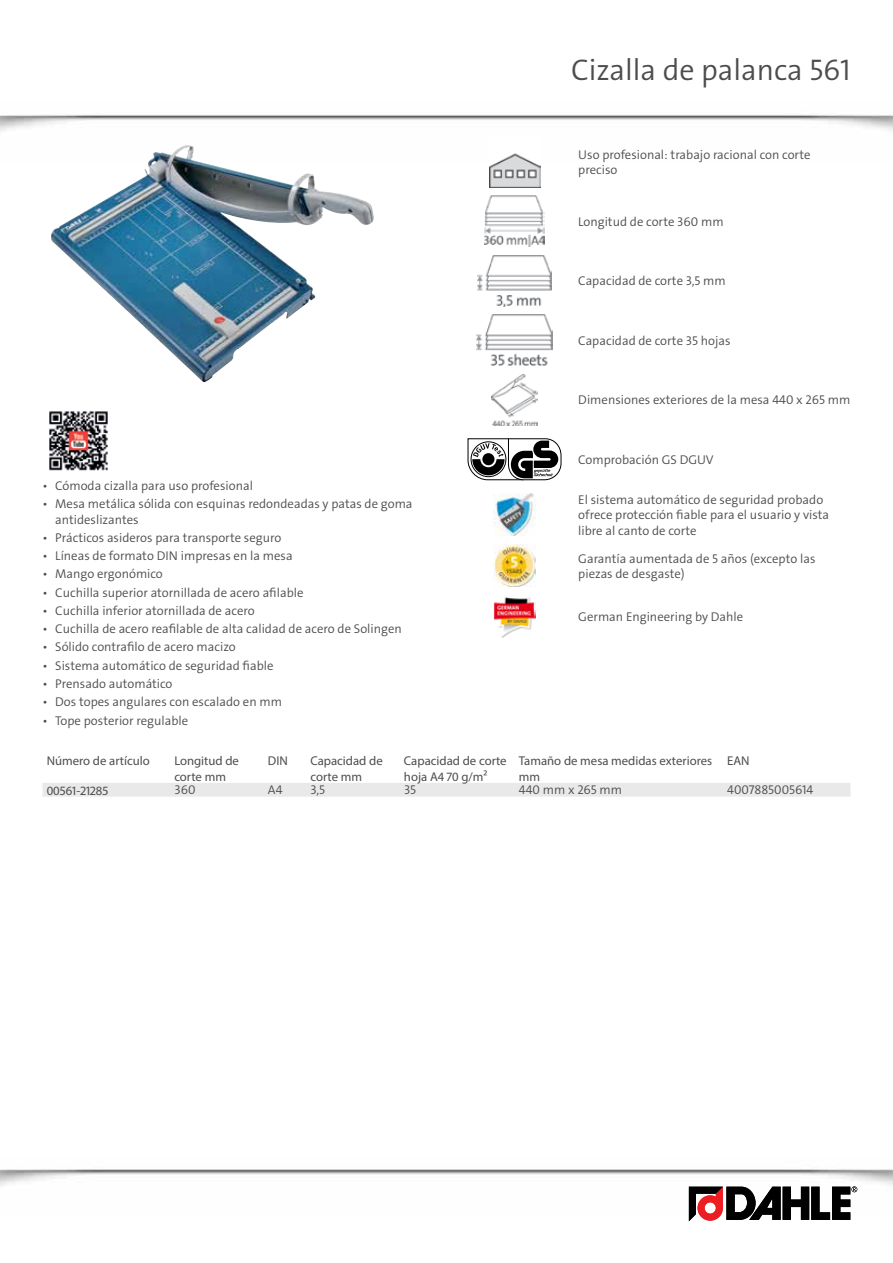
<style>
.page{position:relative;width:893px;height:1263px;background:#fff}
.page>*{position:absolute;margin:0;border:0;box-sizing:border-box;transform-origin:0 0}
.t1{font:300 30px "The Sans Os F";color:#4d4d4f}
.t2{font:300 12.75px/15.3px "The Sans Os F";color:#4d4d4f}
.t3{font:12.75px/15.3px "Myriad Pro";color:#4d4d4f}
</style>
<div class="page">
<img style="left:0;top:114px;width:893px;height:17px">
<svg style="left:689px;top:1186px;width:168px;height:35px"></svg>
<img style="left:51px;top:145px;width:323px;height:238px">
<img style="left:49px;top:411px;width:59px;height:60px">
<img style="left:489px;top:153px;width:51px;height:34px">
<img style="left:485px;top:196px;width:59px;height:51px">
<img style="left:477px;top:255px;width:75px;height:51px">
<img style="left:477px;top:315px;width:75px;height:51px">
<img style="left:492px;top:374px;width:45px;height:51px">
<svg style="left:468px;top:438px;width:93px;height:42px"></svg>
<img style="left:493px;top:493px;width:43px;height:43px">
<img style="left:493px;top:544px;width:43px;height:43px">
<img style="left:493px;top:597px;width:43px;height:41px">
<div style="left:43px;top:783px;width:807px;height:14px;background:#e9e9ea"></div>
<h1 class="t1" style="left:571px;top:50px;width:281px">Cizalla de palanca 561</h1>
<p class="t2" style="left:578px;top:147px;width:234px">Uso profesional: trabajo racional con corte preciso</p>
<p class="t2" style="left:578px;top:214px;width:147px">Longitud de corte 360 mm</p>
<p class="t2" style="left:578px;top:273px;width:149px">Capacidad de corte 3,5 mm</p>
<p class="t2" style="left:578px;top:333px;width:154px">Capacidad de corte 35 hojas</p>
<p class="t2" style="left:43px;top:478px;width:212px">• Cómoda cizalla para uso profesional</p>
<p class="t2" style="left:55px;top:496px;width:359px;text-indent:-13px">• Mesa metálica sólida con esquinas redondeadas y patas de goma antideslizantes</p>
<p class="t2" style="left:43px;top:530px;width:240px">• Prácticos asideros para transporte seguro</p>
<p class="t2" style="left:43px;top:548px;width:252px">• Líneas de formato DIN impresas en la mesa</p>
<p class="t2" style="left:43px;top:566px;width:122px">• Mango ergonómico</p>
<p class="t2" style="left:43px;top:585px;width:263px">• Cuchilla superior atornillada de acero afilable</p>
<p class="t2" style="left:43px;top:603px;width:214px">• Cuchilla inferior atornillada de acero</p>
<p class="t2" style="left:43px;top:621px;width:361px">• Cuchilla de acero reafilable de alta calidad de acero de Solingen</p>
<p class="t2" style="left:43px;top:640px;width:195px">• Sólido contrafilo de acero macizo</p>
<p class="t2" style="left:43px;top:658px;width:233px">• Sistema automático de seguridad fiable</p>
<p class="t2" style="left:43px;top:676px;width:131px">• Prensado automático</p>
<p class="t2" style="left:43px;top:694px;width:241px">• Dos topes angulares con escalado en mm</p>
<p class="t2" style="left:43px;top:713px;width:147px">• Tope posterior regulable</p>
<p class="t2" style="left:578px;top:393px;width:273px">Dimensiones exteriores de la mesa 440 x 265 mm</p>
<p class="t2" style="left:578px;top:452px;width:137px">Comprobación GS DGUV</p>
<p class="t2" style="left:578px;top:492px;width:252px">El sistema automático de seguridad probado ofrece protección fiable para el usuario y vista libre al canto de corte</p>
<p class="t2" style="left:578px;top:551px;width:239px">Garantía aumentada de 5 años (excepto las piezas de desgaste)</p>
<p class="t2" style="left:578px;top:609px;width:166px">German Engineering by Dahle</p>
<p class="t3" style="left:47px;top:753px;width:105px">Número de artículo</p>
<p class="t3" style="left:174px;top:753px;width:66px">Longitud de corte mm</p>
<p class="t3" style="left:268px;top:753px;width:21px">DIN</p>
<p class="t3" style="left:310px;top:753px;width:74px">Capacidad de corte mm</p>
<p class="t3" style="left:404px;top:753px;width:104px">Capacidad de corte hoja A4 70 g/m²</p>
<p class="t3" style="left:519px;top:753px;width:195px">Tamaño de mesa medidas exteriores mm</p>
<p class="t3" style="left:727px;top:753px;width:24px">EAN</p>
<p class="t3" style="left:47px;top:782px;width:63px">00561-21285</p>
<p class="t2" style="left:174px;top:782px;width:23px">360</p>
<p class="t2" style="left:268px;top:782px;width:16px">A4</p>
<p class="t2" style="left:310px;top:782px;width:16px">3,5</p>
<p class="t2" style="left:404px;top:782px;width:14px">35</p>
<p class="t2" style="left:519px;top:782px;width:105px">440 mm x 265 mm</p>
<p class="t2" style="left:727px;top:782px;width:88px">4007885005614</p>
</div>
